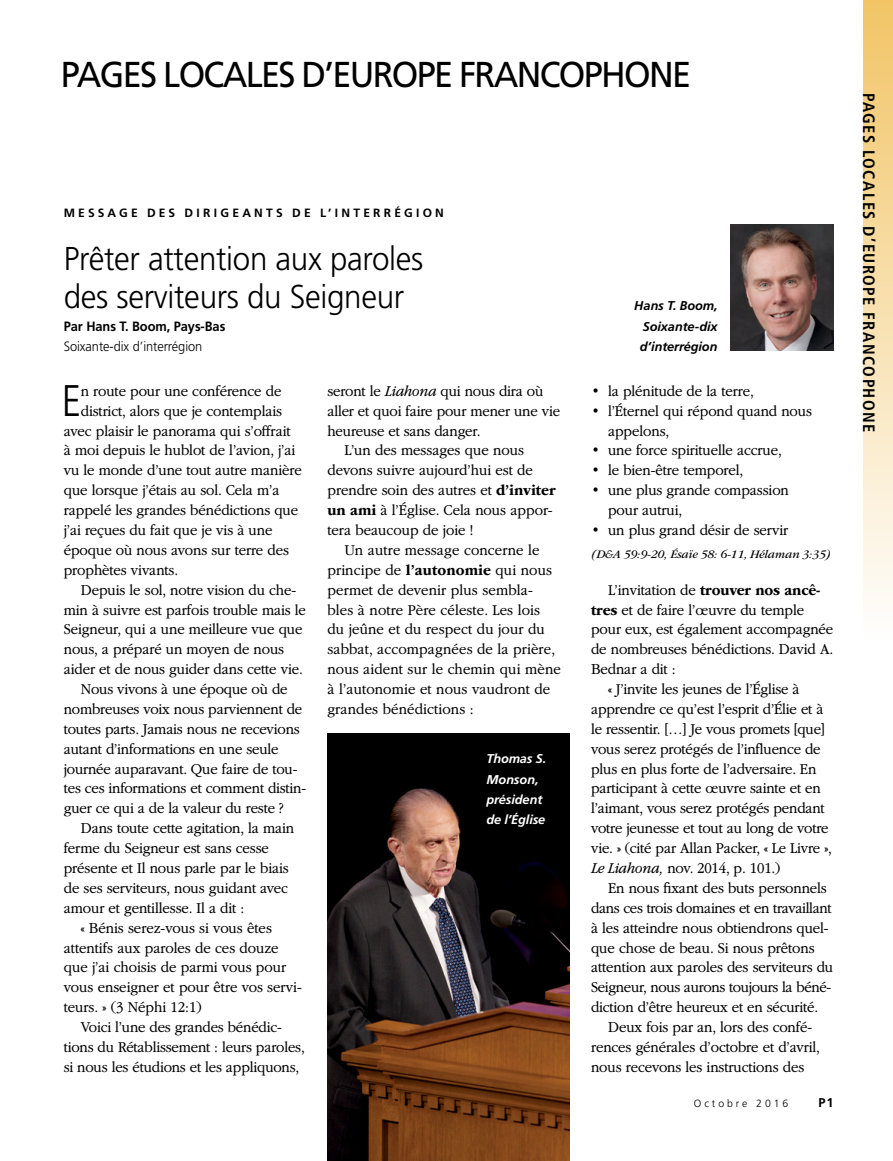
<style>
.page{position:relative;width:893px;height:1161px;background:#fff}
.page>*{position:absolute;margin:0;border:0;box-sizing:border-box;transform-origin:0 0}
.ARTCL_para_first_NEW{font:300 44.25px "Frutigerlds Lat";color:#000;scale:.88 1}
.ARTCL_title_Departme{font:36px "Frutigerlds Lat";letter-spacing:-.05em;color:#000;scale:.95 1}
.ARTCL_title_NEWS{font:300 33px/37.5px "Frutigerlds Lat";letter-spacing:-.01em;color:#000;scale:.95 1}
.t1{font:700 condensed 16.5px "Frutigerlds Lat";letter-spacing:.085em;color:#000}
.ARTCL_para_NEWS{font:300 15.75px/20px "Garamondlds Lat Plus";letter-spacing:-.01em;color:#000;scale:.95 1}
.ARTCL_para_first_NEW-2{font:300 15.75px "Garamondlds Lat Plus";letter-spacing:-.01em;color:#000;scale:.95 1}
.LISTbullet-1_para_la{font:300 15.75px/20px "Garamondlds Lat Plus";letter-spacing:-.01em;color:#000;scale:.95 1}
.LISTbullet-1_para_fi{font:300 15.75px "Garamondlds Lat Plus";letter-spacing:-.01em;color:#000;scale:.95 1}
.ARTCL-BY_para{font:300 13.5px "Frutigerlds Lat";letter-spacing:-.005em;color:#000;scale:.95 1}
.ARTCL-BY_para_first{font:700 13.5px "Frutigerlds Lat";letter-spacing:-.005em;color:#000;scale:.95 1}
.FIGimg_CAP_para_NEWS{font:italic 700 12.75px/20.2px "Frutigerlds Lat";letter-spacing:-.01em;color:#000;text-align:justify}
.FIGimg_CAP_para_NEWS-2{font:italic 700 12.75px/20.2px "Frutigerlds Lat";letter-spacing:-.01em;color:#fff}
.Folio_R{font:700 12.75px "Frutigerlds Lat";color:#000}
.Bio_para{font:italic 12px "Garamondlds Lat";letter-spacing:-.01em;color:#000}
.ARTCL_seriesTitle{font:700 12px "Frutigerlds Lat";letter-spacing:.27em;color:#000}
.Folio_R-2{font:300 10.5px "Frutigerlds Lat";letter-spacing:.28em;color:#000}
.s1{font-style:italic}
.s2{font-family:"Garamondlds Lat";font-weight:700}
</style>
<div class="page">
<div style="left:863px;top:0;width:30px;height:639px;background:linear-gradient(to bottom,#f2c466,#fefefd)"></div>
<img style="left:730px;top:224px;width:103px;height:127px">
<img style="left:327px;top:734px;width:243px;height:427px">
<p class="ARTCL_title_Departme" style="left:61px;top:47px;width:665px">PAGES LOCALES D’EUROPE FRANCOPHONE</p>
<p class="ARTCL_seriesTitle" style="left:64px;top:203px;width:382px">MESSAGE DES DIRIGEANTS DE L’INTERRÉGION</p>
<p class="ARTCL_title_NEWS" style="left:64px;top:239px;width:380px">Prêter attention aux paroles des serviteurs du Seigneur</p>
<p class="ARTCL-BY_para_first" style="left:64px;top:316px;width:172px">Par Hans T. Boom, Pays-Bas</p>
<p class="ARTCL-BY_para" style="left:64px;top:336px;width:147px">Soixante-dix d’interrégion</p>
<p class="ARTCL_para_first_NEW" style="left:62px;top:368px;width:24px">E</p>
<p class="ARTCL_para_first_NEW-2" style="left:81px;top:379px;width:213px">n route pour une conférence de</p>
<p class="ARTCL_para_first_NEW-2" style="left:81px;top:399px;width:213px">district, alors que je contemplais</p>
<p class="ARTCL_para_first_NEW-2" style="left:64px;top:419px;width:240px">avec plaisir le panorama qui s’offrait</p>
<p class="ARTCL_para_first_NEW-2" style="left:64px;top:439px;width:245px">à moi depuis le hublot de l’avion, j’ai</p>
<p class="ARTCL_para_first_NEW-2" style="left:64px;top:459px;width:252px">vu le monde d’une tout autre manière</p>
<p class="ARTCL_para_first_NEW-2" style="left:64px;top:479px;width:229px">que lorsque j’étais au sol. Cela m’a</p>
<p class="ARTCL_para_first_NEW-2" style="left:64px;top:499px;width:248px">rappelé les grandes bénédictions que</p>
<p class="ARTCL_para_first_NEW-2" style="left:64px;top:519px;width:221px">j’ai reçues du fait que je vis à une</p>
<p class="ARTCL_para_first_NEW-2" style="left:64px;top:538px;width:239px">époque où nous avons sur terre des</p>
<p class="ARTCL_para_first_NEW-2" style="left:64px;top:558px;width:122px">prophètes vivants.</p>
<p class="ARTCL_para_NEWS" style="left:64px;top:579px;width:257px;text-indent:17px">Depuis le sol, notre vision du che&shy;min à suivre est parfois trouble mais le Seigneur, qui a une meilleure vue que nous, a préparé un moyen de nous aider et de nous guider dans cette vie.</p>
<p class="ARTCL_para_NEWS" style="left:64px;top:679px;width:257px;text-indent:17px">Nous vivons à une époque où de nombreuses voix nous parviennent de toutes parts. Jamais nous ne recevions autant d’informations en une seule journée auparavant. Que faire de tou&shy;tes ces informations et comment distin&shy;guer ce qui a de la valeur du reste ?</p>
<p class="ARTCL_para_NEWS" style="left:64px;top:818px;width:244px;text-indent:17px">Dans toute cette agitation, la main ferme du Seigneur est sans cesse présente et Il nous parle par le biais de ses serviteurs, nous guidant avec amour et gentillesse. Il a dit :</p>
<p class="ARTCL_para_NEWS" style="left:64px;top:917px;width:252px;text-indent:17px">« Bénis serez-vous si vous êtes attentifs aux paroles de ces douze que j’ai choisis de parmi vous pour vous enseigner et pour être vos servi&shy;teurs. » (3 Néphi 12:1)</p>
<p class="ARTCL_para_NEWS" style="left:64px;top:1017px;width:255px;text-align:center">Voici l’une des grandes bénédic-<br>tions du Rétablissement : leurs paroles, si nous les étudions et les appliquons,</p>
<p class="ARTCL_para_NEWS" style="left:327px;top:381px;width:246px">seront le <span class="s1">Liahona</span> qui nous dira où aller et quoi faire pour mener une vie heureuse et sans danger.</p>
<p class="ARTCL_para_NEWS" style="left:327px;top:440px;width:242px;text-indent:17px">L’un des messages que nous devons suivre aujourd’hui est de prendre soin des autres et <span class="s2">d’inviter un ami</span> à l’Église. Cela nous appor&shy;tera beaucoup de joie !</p>
<p class="ARTCL_para_NEWS" style="left:327px;top:540px;width:247px;text-indent:17px">Un autre message concerne le principe de <span class="s2">l’autonomie</span> qui nous permet de devenir plus sembla&shy;bles à notre Père céleste. Les lois<br>du jeûne et du respect du jour du sabbat, accompagnées de la prière, nous aident sur le chemin qui mène à l’autonomie et nous vaudront de grandes bénédictions :</p>
<p class="FIGimg_CAP_para_NEWS-2" style="left:486px;top:748px;width:61px">Thomas S.<br>Monson, président de l’Église</p>
<p class="FIGimg_CAP_para_NEWS" style="left:640px;top:295px;width:79px;text-indent:-6px">Hans T. Boom, Soixante-dix d’interrégion</p>
<p class="LISTbullet-1_para_fi" style="left:591px;top:379px;width:173px">• la plénitude de la terre,</p>
<p class="LISTbullet-1_para_la" style="left:608px;top:400px;width:216px;text-indent:-17px">• l’Éternel qui répond quand nous appelons,</p>
<p class="LISTbullet-1_para_la" style="left:591px;top:440px;width:202px">• une force spirituelle accrue,</p>
<p class="LISTbullet-1_para_la" style="left:591px;top:460px;width:162px">• le bien-être temporel,</p>
<p class="LISTbullet-1_para_la" style="left:608px;top:480px;width:192px;text-indent:-17px">• une plus grande compassion pour autrui,</p>
<p class="LISTbullet-1_para_la" style="left:591px;top:520px;width:209px">• un plus grand désir de servir</p>
<p class="Bio_para" style="left:591px;top:545px;width:241px">(D&amp;A 59:9-20, Ésaïe 58: 6-11, Hélaman 3:35)</p>
<p class="ARTCL_para_NEWS" style="left:591px;top:579px;width:257px;text-indent:17px">L’invitation de <span class="s2">trouver nos ancê&shy;tres</span> et de faire l’œuvre du temple pour eux, est également accompagnée de nombreuses bénédictions. David A.<br>Bednar a dit :</p>
<p class="ARTCL_para_NEWS" style="left:591px;top:679px;width:255px;text-indent:17px">« J’invite les jeunes de l’Église à apprendre ce qu’est l’esprit d’Élie et à le ressentir. […] Je vous promets [que] vous serez protégés de l’influence de plus en plus forte de l’adversaire. En participant à cette œuvre sainte et en l’aimant, vous serez protégés pendant votre jeunesse et tout au long de votre vie. » (cité par Allan Packer, « Le Livre », <span class="s1">Le Liahona,</span> nov. 2014, p. 101.)</p>
<p class="ARTCL_para_NEWS" style="left:591px;top:878px;width:256px;text-indent:17px">En nous fixant des buts personnels dans ces trois domaines et en travaillant à les atteindre nous obtiendrons quel&shy;que chose de beau. Si nous prêtons attention aux paroles des serviteurs du Seigneur, nous aurons toujours la béné&shy;diction d’être heureux et en sécurité.</p>
<p class="ARTCL_para_NEWS" style="left:591px;top:1017px;width:243px;text-indent:17px">Deux fois par an, lors des confé&shy;rences générales d’octobre et d’avril, nous recevons les instructions des</p>
<p class="Folio_R-2" style="left:694px;top:1095px;width:96px">Octobre 2016</p>
<p class="Folio_R" style="left:819px;top:1092px;width:16px">P1</p>
<p class="t1" style="left:881px;top:93px;width:341px;rotate:90deg">PAGES LOCALES D’EUROPE FRANCOPHONE</p>
</div>
